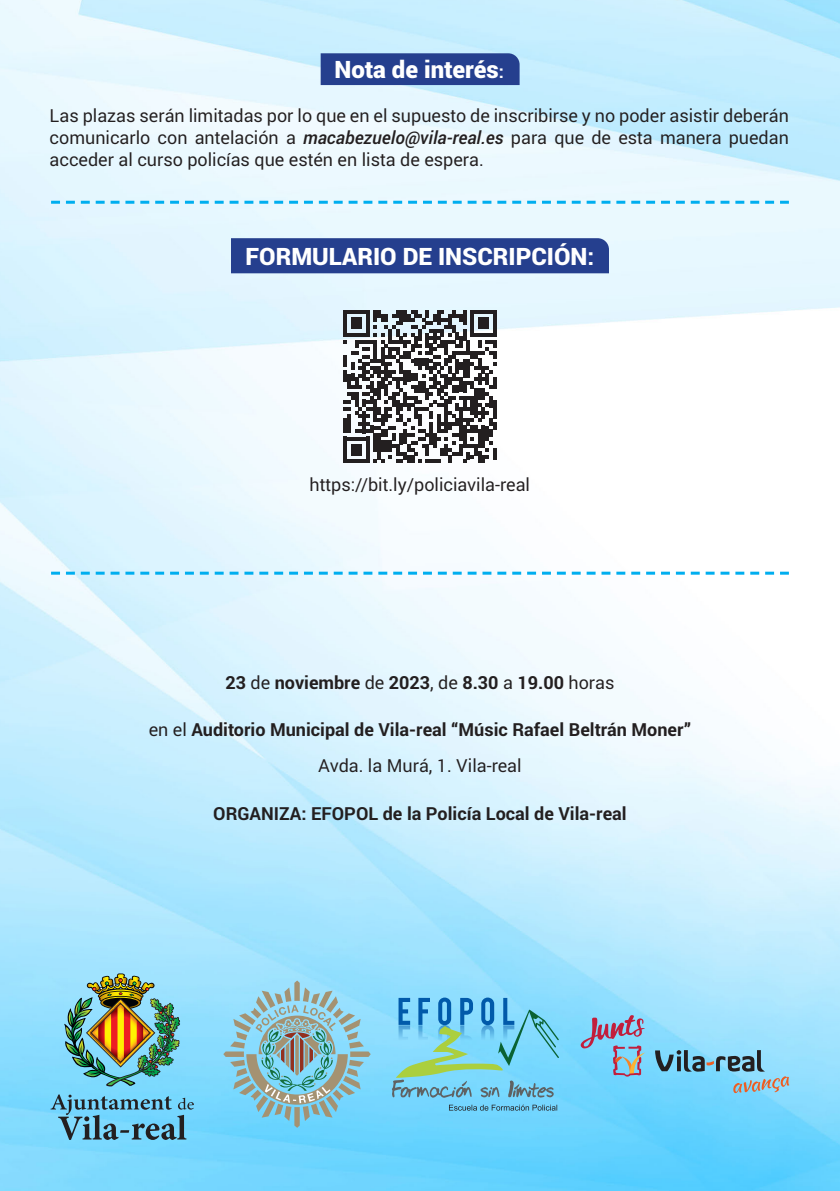
<style>
.page{position:relative;width:840px;height:1191px;background:#fff}
.page>*{position:absolute;margin:0;border:0;box-sizing:border-box;transform-origin:0 0}
.t1{font:900 24px "Roboto";color:#fff}
.t2{font:18px/21.6px "Roboto";color:#231f20;text-align:justify}
.t3{font:700 18px/36px "Roboto";color:#231f20;text-align:center}
.s1{font-weight:700;font-size:18px}
.s2{font-weight:500;font-style:italic}
.s3{font-weight:700}
.s4{font-weight:400}
</style>
<div class="page">
<img style="left:0;top:0;width:839px;height:1191px">
<svg style="left:51px;top:571px;width:737px;height:3px"></svg>
<svg style="left:51px;top:201px;width:737px;height:3px;background:#67cff5"></svg>
<div style="left:231px;top:238px;width:377px;height:35px;background:#253f8e"></div>
<div style="left:320px;top:53px;width:199px;height:32px;background:#253f8e"></div>
<svg style="left:343px;top:310px;width:153px;height:153px"></svg>
<svg style="left:492px;top:448px;width:4px;height:11px"></svg>
<img style="left:64px;top:973px;width:116px;height:114px">
<svg style="left:50px;top:1094px;width:144px;height:46px;background:#62a9c6"></svg>
<svg style="left:223px;top:980px;width:147px;height:147px;background:#8bc2d0"></svg>
<svg style="left:580px;top:1015px;width:65px;height:61px;background:#8db0d0"></svg>
<svg style="left:654px;top:1050px;width:135px;height:43px;background:#78b6d0"></svg>
<svg style="left:448px;top:1104px;width:109px;height:6px"></svg>
<svg style="left:391px;top:997px;width:167px;height:101px;background:#75c6db"></svg>
<h1 class="t1" style="left:334px;top:53px;width:171px">Nota de interés<span class="s1">:</span></h1>
<p class="t2" style="left:50px;top:105px;width:740px">Las plazas serán limitadas por lo que en el supuesto de inscribirse y no poder asistir deberán comunicarlo con antelación a <span class="s2">macabezuelo@vila-real.es</span> para que de esta manera puedan acceder al curso policías que estén en lista de espera.</p>
<h1 class="t1" style="left:245px;top:239px;width:350px">FORMULARIO DE INSCRIPCIÓN<span class="s3">:</span></h1>
<p class="t2" style="left:309px;top:473px;width:222px">https://bit.ly/policiavila-real</p>
<p class="t3" style="left:225px;top:664px;width:390px">23 <span class="s4">de</span> noviembre <span class="s4">de</span> 2023<span class="s4">, de</span> 8.30 <span class="s4">a</span> 19.00 <span class="s4">horas</span></p>
<p class="t3" style="left:149px;top:711px;width:543px"><span class="s4">en el</span> Auditorio Municipal de Vila-real “Músic Rafael Beltrán Moner”<br><span class="s4">Avda. la Murá, 1. Vila-real</span></p>
<p class="t3" style="left:213px;top:794px;width:414px">ORGANIZA: EFOPOL de la Policía Local de Vila-real</p>
</div>
